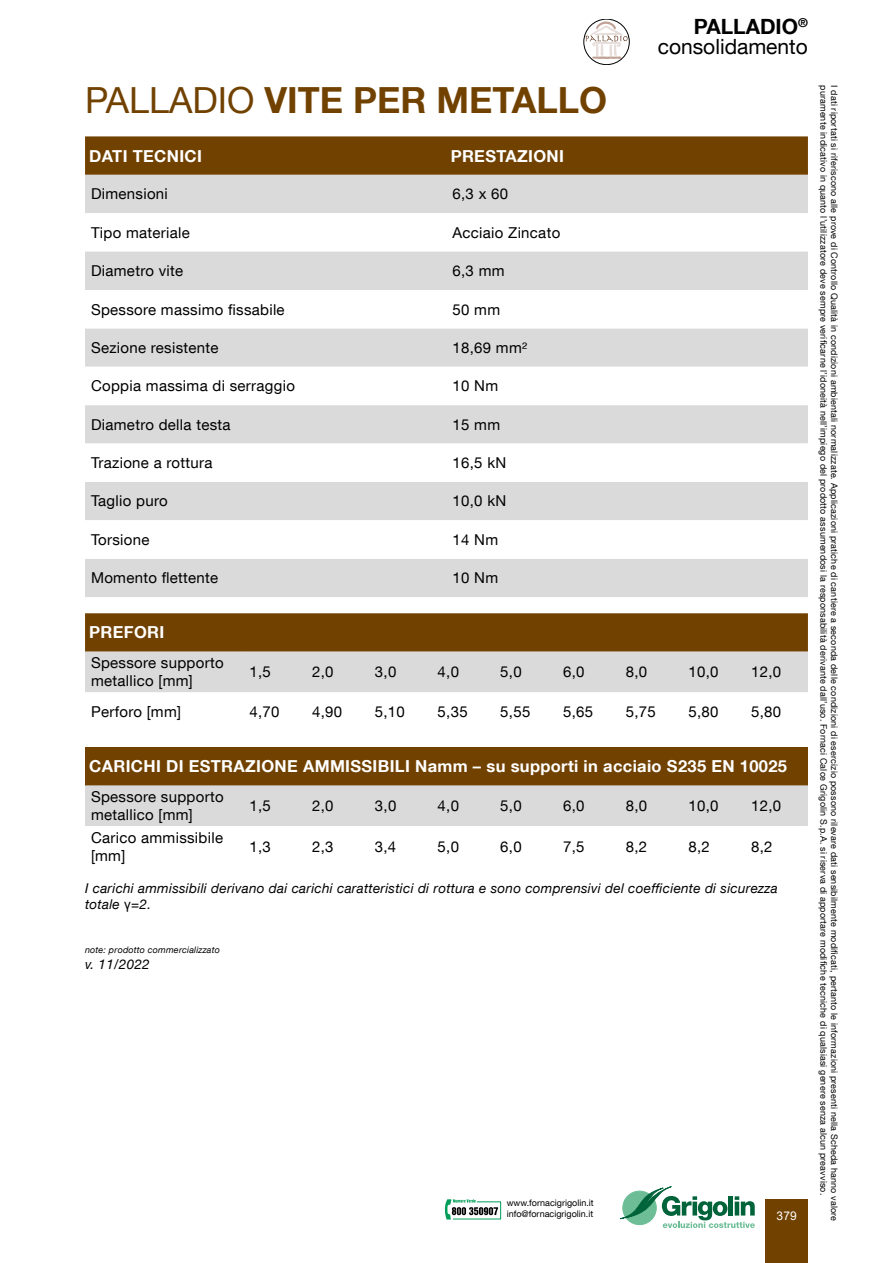
<style>
.page{position:relative;width:893px;height:1263px;background:#fff}
.page>*{position:absolute;margin:0;border:0;box-sizing:border-box;transform-origin:0 0}
.t1{font:700 36px "Helvetica Neue LT Com";color:#714100}
.t2{font:21px/19.5px "Helvetica Neue LT Com";color:#000;text-align:right}
.t3{font:700 16.5px "Helvetica Neue LT Com";letter-spacing:.02em;color:#fff}
.t4{font:15px/18px "Helvetica Neue LT Com";letter-spacing:.02em;color:#000}
.t5{font:italic 13.5px/16.2px "Helvetica Neue LT Com";letter-spacing:.02em;color:#000}
.t6{font:12px "Arial";color:#fff}
.t7{font:9px "Helvetica Neue LT Com";letter-spacing:.02em;color:#000}
.t8{font:9px/10.8px "Helvetica Neue LT Com";color:#000}
.t9{font:italic 9px "Helvetica Neue LT Com";letter-spacing:.02em;color:#000}
.s1{font-weight:700}
.s2{font-weight:400}
.s3{font-family:"Arial";font-style:normal}
</style>
<div class="page">
<svg style="left:620px;top:1186px;width:135px;height:42px"></svg>
<div style="left:765px;top:1199px;width:43px;height:64px;background:#714100"></div>
<svg style="left:586px;top:21px;width:41px;height:38px"></svg>
<div style="left:584px;top:19px;width:45px;height:46px;border:1px solid #000;border-radius:50%"></div>
<svg style="left:445px;top:1199px;width:56px;height:20px"></svg>
<div style="left:85px;top:136px;width:723px;height:39px;background:#714100"></div>
<div style="left:85px;top:175px;width:723px;height:422px;background:#dadada"></div>
<svg style="left:85px;top:213px;width:723px;height:346px"></svg>
<div style="left:85px;top:252px;width:723px;height:38px;background:#dadada"></div>
<svg style="left:85px;top:613px;width:723px;height:79px;background:#a79070"></svg>
<div style="left:85px;top:747px;width:723px;height:38px;background:#714100"></div>
<div style="left:85px;top:785px;width:723px;height:41px;background:#dadada"></div>
<h2 class="t2" style="left:658px;top:16px;width:152px"><span class="s1">PALLADIO</span><sup>® </sup>consolidamento</h2>
<h1 class="t1" style="left:85px;top:77px;width:524px"><span class="s2">PALLADIO</span> VITE PER METALLO</h1>
<h3 class="t3" style="left:89px;top:145px;width:114px">DATI TECNICI</h3>
<h3 class="t3" style="left:451px;top:145px;width:115px">PRESTAZIONI</h3>
<h3 class="t4" style="left:91px;top:185px;width:78px">Dimensioni</h3>
<h3 class="t4" style="left:452px;top:185px;width:57px">6,3 x 60</h3>
<h3 class="t4" style="left:91px;top:223px;width:100px">Tipo materiale</h3>
<h3 class="t4" style="left:452px;top:223px;width:109px">Acciaio Zincato</h3>
<h3 class="t4" style="left:91px;top:261px;width:94px">Diametro vite</h3>
<h3 class="t4" style="left:452px;top:261px;width:54px">6,3 mm</h3>
<h3 class="t4" style="left:91px;top:300px;width:195px">Spessore massimo fissabile</h3>
<h3 class="t4" style="left:452px;top:300px;width:49px">50 mm</h3>
<h3 class="t4" style="left:91px;top:338px;width:129px">Sezione resistente</h3>
<h3 class="t4" style="left:452px;top:338px;width:76px">18,69 mm²</h3>
<h3 class="t4" style="left:91px;top:377px;width:205px">Coppia massima di serraggio</h3>
<h3 class="t4" style="left:452px;top:377px;width:47px">10 Nm</h3>
<h3 class="t4" style="left:91px;top:415px;width:141px">Diametro della testa</h3>
<h3 class="t4" style="left:452px;top:415px;width:49px">15 mm</h3>
<h3 class="t4" style="left:91px;top:453px;width:123px">Trazione a rottura</h3>
<h3 class="t4" style="left:452px;top:453px;width:55px">16,5 kN</h3>
<h3 class="t4" style="left:91px;top:492px;width:78px">Taglio puro</h3>
<h3 class="t4" style="left:452px;top:492px;width:55px">10,0 kN</h3>
<h3 class="t4" style="left:91px;top:530px;width:60px">Torsione</h3>
<h3 class="t4" style="left:452px;top:530px;width:47px">14 Nm</h3>
<h3 class="t4" style="left:91px;top:569px;width:129px">Momento flettente</h3>
<h3 class="t4" style="left:452px;top:569px;width:47px">10 Nm</h3>
<h3 class="t3" style="left:89px;top:622px;width:76px">PREFORI</h3>
<h3 class="t4" style="left:91px;top:654px;width:134px">Spessore supporto metallico [mm]</h3>
<h3 class="t4" style="left:249px;top:663px;width:23px">1,5</h3>
<h3 class="t4" style="left:312px;top:663px;width:23px">2,0</h3>
<h3 class="t4" style="left:375px;top:663px;width:23px">3,0</h3>
<h3 class="t4" style="left:438px;top:663px;width:23px">4,0</h3>
<h3 class="t4" style="left:500px;top:663px;width:23px">5,0</h3>
<h3 class="t4" style="left:563px;top:663px;width:23px">6,0</h3>
<h3 class="t4" style="left:626px;top:663px;width:23px">8,0</h3>
<h3 class="t4" style="left:688px;top:663px;width:32px">10,0</h3>
<h3 class="t4" style="left:751px;top:663px;width:32px">12,0</h3>
<h3 class="t4" style="left:91px;top:702px;width:91px">Perforo [mm]</h3>
<h3 class="t4" style="left:249px;top:702px;width:32px">4,70</h3>
<h3 class="t4" style="left:312px;top:702px;width:32px">4,90</h3>
<h3 class="t4" style="left:375px;top:702px;width:32px">5,10</h3>
<h3 class="t4" style="left:438px;top:702px;width:32px">5,35</h3>
<h3 class="t4" style="left:500px;top:702px;width:32px">5,55</h3>
<h3 class="t4" style="left:563px;top:702px;width:32px">5,65</h3>
<h3 class="t4" style="left:626px;top:702px;width:32px">5,75</h3>
<h3 class="t4" style="left:688px;top:702px;width:32px">5,80</h3>
<h3 class="t4" style="left:751px;top:702px;width:32px">5,80</h3>
<h3 class="t3" style="left:89px;top:756px;width:699px">CARICHI DI ESTRAZIONE AMMISSIBILI Namm – su supporti in acciaio S235 EN 10025</h3>
<h3 class="t4" style="left:91px;top:787px;width:134px">Spessore supporto metallico [mm]</h3>
<h3 class="t4" style="left:249px;top:796px;width:23px">1,5</h3>
<h3 class="t4" style="left:312px;top:796px;width:23px">2,0</h3>
<h3 class="t4" style="left:375px;top:796px;width:23px">3,0</h3>
<h3 class="t4" style="left:438px;top:796px;width:23px">4,0</h3>
<h3 class="t4" style="left:500px;top:796px;width:23px">5,0</h3>
<h3 class="t4" style="left:563px;top:796px;width:23px">6,0</h3>
<h3 class="t4" style="left:626px;top:796px;width:23px">8,0</h3>
<h3 class="t4" style="left:688px;top:796px;width:32px">10,0</h3>
<h3 class="t4" style="left:751px;top:796px;width:32px">12,0</h3>
<h3 class="t4" style="left:91px;top:828px;width:134px">Carico ammissibile [mm]</h3>
<h3 class="t4" style="left:249px;top:837px;width:23px">1,3</h3>
<h3 class="t4" style="left:312px;top:837px;width:23px">2,3</h3>
<h3 class="t4" style="left:375px;top:837px;width:23px">3,4</h3>
<h3 class="t4" style="left:438px;top:837px;width:23px">5,0</h3>
<h3 class="t4" style="left:500px;top:837px;width:23px">6,0</h3>
<h3 class="t4" style="left:563px;top:837px;width:23px">7,5</h3>
<h3 class="t4" style="left:626px;top:837px;width:23px">8,2</h3>
<h3 class="t4" style="left:688px;top:837px;width:23px">8,2</h3>
<h3 class="t4" style="left:751px;top:837px;width:23px">8,2</h3>
<h3 class="t5" style="left:85px;top:880px;width:694px">I carichi ammissibili derivano dai carichi caratteristici di rottura e sono comprensivi del coefficiente di sicurezza totale <span class="s3">γ</span>=2.</h3>
<p class="t9" style="left:85px;top:944px;width:136px">note: prodotto commercializzato</p>
<h3 class="t5" style="left:85px;top:955px;width:66px">v. 11/2022</h3>
<p class="t8" style="left:507px;top:1197px;width:88px">www.fornacigrigolin.it info@fornacigrigolin.it</p>
<h3 class="t6" style="left:776px;top:1207px;width:22px">379</h3>
<p class="t7" style="left:829px;top:85px;width:1112px;rotate:90deg">puramente indicativo in quanto l’utilizzatore deve sempre verificarne l’idoneità nell’impiego del prodotto assumendosi la responsabilità derivante dall’uso. Fornaci Calce Grigolin S.p.A. si riserva di apportare modifiche tecniche di qualsiasi genere senza alcun preavviso.</p>
<p class="t7" style="left:840px;top:85px;width:1138px;rotate:90deg">I dati riportati si riferiscono alle prove di Controllo Qualità in condizioni ambientali normalizzate. Applicazioni pratiche di cantiere a seconda delle condizioni di esercizio possono rilevare dati sensibilmente modificati, pertanto le informazioni presenti nella Scheda hanno valore</p>
</div>
